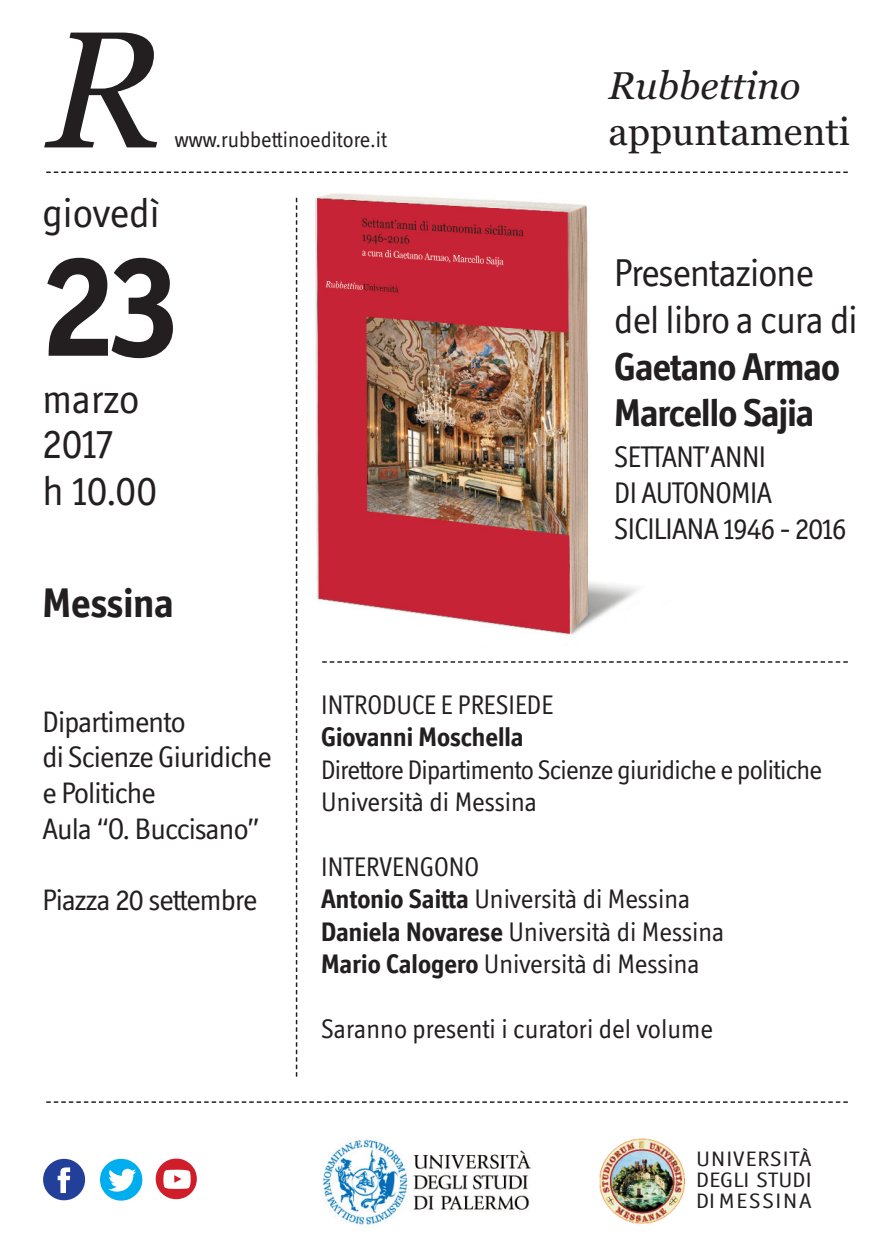
<style>
.page{position:relative;width:893px;height:1259px;background:#fff}
.page>*{position:absolute;margin:0;border:0;box-sizing:border-box;transform-origin:0 0}
.t1{font:italic 165.6px "Georgia";color:#231f20}
.t2{font:700 148.5px "Officina Display ITC Std";color:#231f20}
.t3{font:75.3px "Social Circles";color:#223f99}
.t4{font:41.7px/45.9px "Officina Display ITC Std";letter-spacing:-.005em;color:#231f20}
.t5{font:700 41.7px "Officina Display ITC Std";color:#231f20}
.t6{font:39px/46.8px "Officina Display ITC Std";letter-spacing:-.02em;color:#231f20}
.t7{font:700 39px/46.8px "Officina Display ITC Std";letter-spacing:-.02em;color:#231f20}
.t8{font:38.7px "Georgia";color:#231f20}
.t9{font:italic 38.7px "Georgia";color:#231f20}
.t10{font:30px/36px "Officina Display ITC Std";letter-spacing:-.02em;color:#231f20}
.t11{font:29.7px/35.7px "Officina Display ITC Std";letter-spacing:-.025em;color:#231f20}
.t12{font:27px/32.4px "Officina Display ITC Std";color:#231f20}
.t13{font:27px/32.4px "Officina Display ITC Std";letter-spacing:-.025em;color:#231f20}
.t14{font:700 27px "Officina Display ITC Std";color:#231f20}
.t15{font:22.2px "Officina Display ITC Std";color:#231f20}
.t16{font:21px/21px "Officina Display ITC Std";letter-spacing:.04em;color:#231f20;text-align:justify;scale:1.16 1}
.s1{font-weight:700}
.s2{color:#00aeef}
.s3{color:#cf1e2a}
</style>
<div class="page">
<svg style="left:46px;top:171px;width:802px;height:2px"></svg>
<svg style="left:296px;top:198px;width:1px;height:878px"></svg>
<svg style="left:46px;top:1101px;width:802px;height:1px"></svg>
<svg style="left:322px;top:661px;width:526px;height:2px"></svg>
<img style="left:315px;top:193px;width:323px;height:442px">
<img style="left:323px;top:1138px;width:208px;height:88px">
<img style="left:600px;top:1138px;width:85px;height:85px">
<h1 class="t1" style="left:46px;top:-7px;width:118px">R</h1>
<p class="t15" style="left:175px;top:132px;width:214px">www.rubbettinoeditore.it</p>
<h3 class="t4" style="left:43px;top:194px;width:119px">giovedì</h3>
<h2 class="t2" style="left:43px;top:254px;width:137px">23</h2>
<h3 class="t4" style="left:43px;top:380px;width:117px">marzo<br>2017<br>h 10.00</h3>
<h3 class="t5" style="left:43px;top:588px;width:133px">Messina</h3>
<h3 class="t9" style="left:609px;top:63px;width:194px">Rubbettino</h3>
<h3 class="t8" style="left:609px;top:109px;width:243px">appuntamenti</h3>
<h3 class="t6" style="left:614px;top:253px;width:245px">Presentazione del libro a cura di</h3>
<h3 class="t7" style="left:614px;top:347px;width:227px">Gaetano Armao<br>Marcello Sajia</h3>
<p class="t10" style="left:614px;top:442px;width:234px">SETTANT’ANNI<br>DI AUTONOMIA<br>SICILIANA 1946 - 2016</p>
<p class="t11" style="left:43px;top:706px;width:231px">Dipartimento<br>di Scienze Giuridiche e Politiche<br>Aula “O. Buccisano”</p>
<p class="t11" style="left:43px;top:885px;width:216px">Piazza 20 settembre</p>
<p class="t12" style="left:321px;top:691px;width:234px">INTRODUCE E PRESIEDE</p>
<p class="t14" style="left:321px;top:728px;width:204px">Giovanni Moschella</p>
<p class="t13" style="left:321px;top:756px;width:502px">Direttore Dipartimento Scienze giuridiche e politiche<br>Università di Messina</p>
<p class="t12" style="left:321px;top:853px;width:405px">INTERVENGONO<br><span class="s1">Antonio Saitta</span> Università di Messina<br><span class="s1">Daniela Novarese</span> Università di Messina<br><span class="s1">Mario Calogero</span> Università di Messina</p>
<p class="t12" style="left:321px;top:1015px;width:393px">Saranno presenti i curatori del volume</p>
<h3 class="t3" style="left:44px;top:1135px;width:165px">f<span class="s2">t</span><span class="s3">y</span></h3>
<p class="t16" style="left:696px;top:1150px;width:101px">UNIVERSITÀ DEGLI STUDI DIMESSINA</p>
</div>
